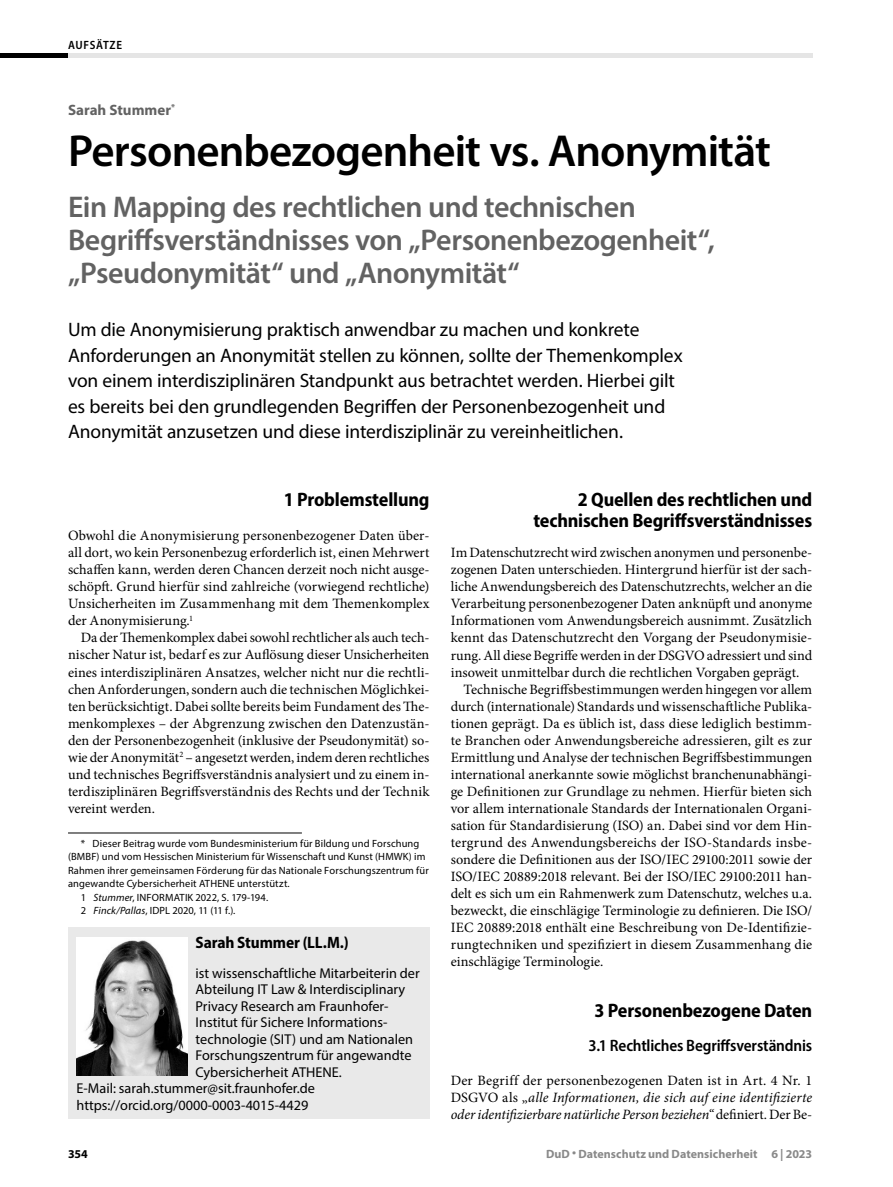
<style>
.page{position:relative;width:893px;height:1187px;background:#fff}
.page>*{position:absolute;margin:0;border:0;box-sizing:border-box;transform-origin:0 0}
.t1{font:600 45px "Myriad Pro";letter-spacing:-.02em;color:#000}
.t2{font:600 30px/33px "Myriad Pro";letter-spacing:-.02em;color:#626262}
.t3{font:19.5px/25.5px "Myriad Pro";letter-spacing:-.005em;color:#000}
.t4{font:700 semi-condensed 19.5px/21px "Myriad Pro";letter-spacing:-.01em;color:#000;text-align:right}
.t5{font:600 semi-condensed 16.5px "Myriad Pro";letter-spacing:-.01em;color:#000}
.t6{font:700 semi-condensed 16.5px "Myriad Pro";letter-spacing:-.01em;color:#000}
.t7{font:700 15px "Myriad Pro";color:#626262}
.t8{font:14.25px/17px "Minion Pro";color:#000;text-align:justify}
.t9{font:14.25px "Myriad Pro";color:#000}
.t10{font:italic 14.25px/17px "Minion Pro";letter-spacing:-.01em;color:#000;text-align:justify}
.t11{font:700 12px "Myriad Pro";letter-spacing:.005em;color:#898989}
.t12{font:12px "Myriad Pro Semibold Semi Cn 2";letter-spacing:.06em;color:#000}
.t13{font:700 12px "Myriad Pro";color:#000}
.t14{font:10.5px "Myriad Pro";letter-spacing:.015em;color:#000}
.s1{font-style:italic}
.s2{font-style:normal}
</style>
<div class="page">
<hr style="left:68px;top:832px;width:234px;height:1px;background:#000">
<div style="left:68px;top:927px;width:361px;height:191px;background:#e9e9e9"></div>
<img style="left:77px;top:937px;width:110px;height:138px">
<hr style="left:0;top:53px;width:68px;height:4px;background:#000">
<hr style="left:68px;top:53px;width:744px;height:4px;background:#e5e5e5">
<p class="t12" style="left:68px;top:38px;width:55px">AUFSÄTZE</p>
<p class="t7" style="left:68px;top:100px;width:109px">Sarah Stummer<sup>*</sup></p>
<h1 class="t1" style="left:68px;top:122px;width:704px">Personenbezogenheit vs. Anonymität</h1>
<h2 class="t2" style="left:68px;top:190px;width:648px">Ein Mapping des rechtlichen und technischen<br>Begriffsverständnisses von „Personenbezogenheit“, „Pseudonymität“ und „Anonymität“</h2>
<p class="t3" style="left:68px;top:316px;width:616px">Um die Anonymisierung praktisch anwendbar zu machen und konkrete Anforderungen an Anonymität stellen zu können, sollte der Themenkomplex von einem interdisziplinären Standpunkt aus betrachtet werden. Hierbei gilt es bereits bei den grundlegenden Begriffen der Personenbezogenheit und Anonymität anzusetzen und diese interdisziplinär zu vereinheitlichen.</p>
<h3 class="t4" style="left:284px;top:488px;width:147px">1 Problemstellung</h3>
<p class="t8" style="left:68px;top:527px;width:363px">Obwohl die Anonymisierung personenbezogener Daten über&shy;all dort, wo kein Personenbezug erforderlich ist, einen Mehrwert schaffen kann, werden deren Chancen derzeit noch nicht ausge&shy;schöpft. Grund hierfür sind zahlreiche (vorwiegend rechtliche)<br>Unsicherheiten im Zusammenhang mit dem Themenkomplex der Anonymisierung.<sup>1</sup></p>
<p class="t8" style="left:68px;top:629px;width:363px;text-indent:13px">Da der Themenkomplex dabei sowohl rechtlicher als auch tech&shy;nischer Natur ist, bedarf es zur Auflösung dieser Unsicherheiten eines interdisziplinären Ansatzes, welcher nicht nur die rechtli&shy;chen Anforderungen, sondern auch die technischen Möglichkei&shy;ten berücksichtigt. Dabei sollte bereits beim Fundament des The&shy;menkomplexes – der Abgrenzung zwischen den Datenzustän&shy;den der Personenbezogenheit (inklusive der Pseudonymität) so&shy;wie der Anonymität<sup>2</sup> – angesetzt werden, indem deren rechtliches und technisches Begriffsverständnis analysiert und zu einem in&shy;terdisziplinären Begriffsverständnis des Rechts und der Technik vereint werden.</p>
<p class="t14" style="left:81px;top:836px;width:340px">* Dieser Beitrag wurde vom Bundesministerium für Bildung und Forschung</p>
<p class="t14" style="left:68px;top:850px;width:359px">(BMBF) und vom Hessischen Ministerium für Wissenschaft und Kunst (HMWK) im</p>
<p class="t14" style="left:68px;top:863px;width:362px">Rahmen ihrer gemeinsamen Förderung für das Nationale Forschungszentrum für</p>
<p class="t14" style="left:68px;top:877px;width:223px">angewandte Cybersicherheit ATHENE unterstützt.</p>
<p class="t14" style="left:81px;top:890px;width:189px">1 <span class="s1">Stummer</span>, INFORMATIK 2022, S. 179-194.</p>
<p class="t14" style="left:81px;top:904px;width:156px">2 <span class="s1">Finck/Pallas</span>, IDPL 2020, 11 (11 f.).</p>
<p class="t6" style="left:196px;top:932px;width:154px">Sarah Stummer (LL.M.)</p>
<p class="t9" style="left:196px;top:963px;width:226px">ist wissenschaftliche Mitarbeiterin der</p>
<p class="t9" style="left:196px;top:980px;width:211px">Abteilung IT Law &amp; Interdisciplinary</p>
<p class="t9" style="left:196px;top:996px;width:194px">Privacy Research am Fraunhofer-</p>
<p class="t9" style="left:196px;top:1013px;width:193px">Institut für Sichere Informations-</p>
<p class="t9" style="left:196px;top:1029px;width:219px">technologie (SIT) und am Nationalen</p>
<p class="t9" style="left:196px;top:1046px;width:217px">Forschungszentrum für angewandte</p>
<p class="t9" style="left:196px;top:1062px;width:148px">Cybersicherheit ATHENE.</p>
<p class="t9" style="left:77px;top:1079px;width:240px">E-Mail: sarah.stummer@sit.fraunhofer.de</p>
<p class="t9" style="left:77px;top:1095px;width:233px">https://orcid.org/0000-0003-4015-4429</p>
<h3 class="t4" style="left:533px;top:488px;width:280px">2 Quellen des rechtlichen und technischen Begriffsverständnisses</h3>
<p class="t8" style="left:451px;top:544px;width:363px">Im Datenschutzrecht wird zwischen anonymen und personenbe-</p>
<p class="t8" style="left:451px;top:561px;width:363px">zogenen Daten unterschieden. Hintergrund hierfür ist der sach-</p>
<p class="t8" style="left:451px;top:578px;width:363px">liche Anwendungsbereich des Datenschutzrechts, welcher an die</p>
<p class="t8" style="left:451px;top:595px;width:363px">Verarbeitung personenbezogener Daten anknüpft und anonyme</p>
<p class="t8" style="left:451px;top:612px;width:363px">Informationen vom Anwendungsbereich ausnimmt. Zusätzlich</p>
<p class="t8" style="left:451px;top:629px;width:363px">kennt das Datenschutzrecht den Vorgang der Pseudonymisie-</p>
<p class="t8" style="left:451px;top:646px;width:363px">rung. All diese Begriffe werden in der DSGVO adressiert und sind</p>
<p class="t8" style="left:451px;top:663px;width:350px">insoweit unmittelbar durch die rechtlichen Vorgaben geprägt.</p>
<p class="t8" style="left:463px;top:680px;width:350px">Technische Begriffsbestimmungen werden hingegen vor allem</p>
<p class="t8" style="left:451px;top:697px;width:363px">durch (internationale) Standards und wissenschaftliche Publika-</p>
<p class="t8" style="left:451px;top:714px;width:363px">tionen geprägt. Da es üblich ist, dass diese lediglich bestimm-</p>
<p class="t8" style="left:451px;top:731px;width:363px">te Branchen oder Anwendungsbereiche adressieren, gilt es zur</p>
<p class="t8" style="left:451px;top:748px;width:363px">Ermittlung und Analyse der technischen Begriffsbestimmungen</p>
<p class="t8" style="left:451px;top:765px;width:363px">international anerkannte sowie möglichst branchenunabhängi-</p>
<p class="t8" style="left:451px;top:782px;width:363px">ge Definitionen zur Grundlage zu nehmen. Hierfür bieten sich</p>
<p class="t8" style="left:451px;top:799px;width:363px">vor allem internationale Standards der Internationalen Organi-</p>
<p class="t8" style="left:451px;top:816px;width:363px">sation für Standardisierung (ISO) an. Dabei sind vor dem Hin-</p>
<p class="t8" style="left:451px;top:833px;width:363px">tergrund des Anwendungsbereichs der ISO-Standards insbe-</p>
<p class="t8" style="left:451px;top:850px;width:363px">sondere die Definitionen aus der ISO/IEC 29100:2011 sowie der</p>
<p class="t8" style="left:451px;top:867px;width:363px">ISO/IEC 20889:2018 relevant. Bei der ISO/IEC 29100:2011 han-</p>
<p class="t8" style="left:451px;top:884px;width:363px">delt es sich um ein Rahmenwerk zum Datenschutz, welches u.a.</p>
<p class="t8" style="left:451px;top:901px;width:363px">bezweckt, die einschlägige Terminologie zu definieren. Die ISO/</p>
<p class="t8" style="left:451px;top:918px;width:363px">IEC 20889:2018 enthält eine Beschreibung von De-Identifizie-</p>
<p class="t8" style="left:451px;top:935px;width:363px">rungtechniken und spezifiziert in diesem Zusammenhang die</p>
<p class="t8" style="left:451px;top:952px;width:154px">einschlägige Terminologie.</p>
<h3 class="t4" style="left:594px;top:999px;width:219px">3 Personenbezogene Daten</h3>
<p class="t5" style="left:588px;top:1034px;width:225px">3.1 Rechtliches Begriffsverständnis</p>
<p class="t10" style="left:451px;top:1071px;width:363px"><span class="s2">Der Begriff der personenbezogenen Daten ist in Art. 4 Nr. 1<br>DSGVO als „</span>alle Informationen, die sich auf eine identifizierte oder identifizierbare natürliche Person beziehen“ <span class="s2">definiert. Der Be-</span></p>
<p class="t13" style="left:68px;top:1145px;width:21px">354</p>
<p class="t11" style="left:546px;top:1145px;width:268px">DuD • Datenschutz und Datensicherheit 6 | 2023</p>
</div>
